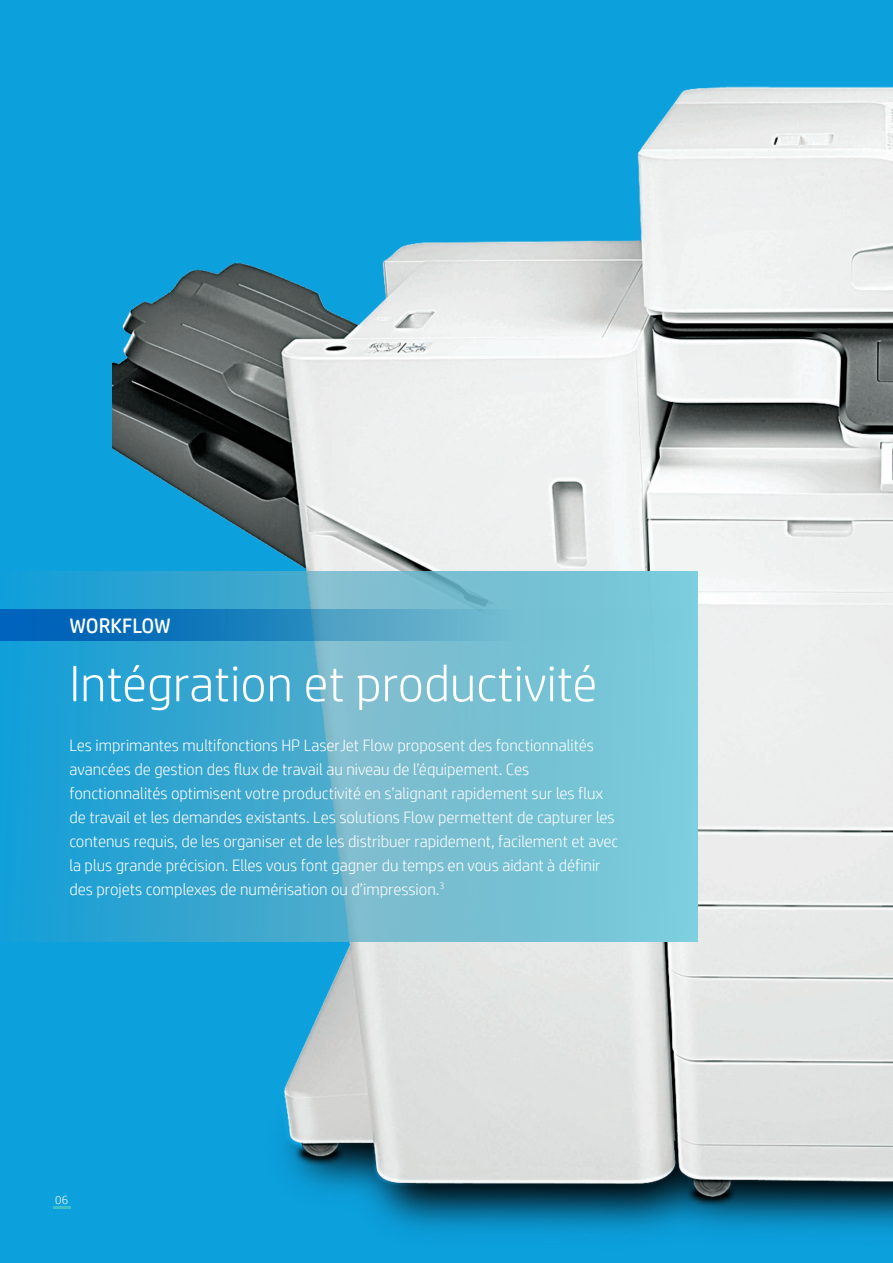
<style>
.page{position:relative;width:893px;height:1263px;background:#0ca0dd}
.page>*{position:absolute;margin:0;border:0;box-sizing:border-box;transform-origin:0 0}
.t1{font:300 51px "HP Simplified";color:#fff}
.t2{font:21px "HP Simplified";color:#fff}
.t3{font:300 16.5px/24px "HP Simplified";color:#fff}
.t4{font:300 12px "HP Simplified";color:#fff}
</style>
<div class="page">
<img style="left:112px;top:86px;width:781px;height:1147px">
<svg style="left:27px;top:571px;width:671px;height:371px"></svg>
<svg style="left:0;top:609px;width:683px;height:32px"></svg>
<hr style="left:53px;top:1206px;width:17px;height:3px;background:#40c1c8">
<p class="t2" style="left:69px;top:612px;width:103px">WORKFLOW</p>
<h1 class="t1" style="left:69px;top:650px;width:529px">Intégration et productivité</h1>
<p class="t3" style="left:69px;top:732px;width:550px">Les imprimantes multifonctions HP LaserJet Flow proposent des fonctionnalités avancées de gestion des flux de travail au niveau de l’équipement. Ces fonctionnalités optimisent votre productivité en s’alignant rapidement sur les flux de travail et les demandes existants. Les solutions Flow permettent de capturer les contenus requis, de les organiser et de les distribuer rapidement, facilement et avec la plus grande précision. Elles vous font gagner du temps en vous aidant à définir des projets complexes de numérisation ou d’impression.<sup>3</sup></p>
<p class="t4" style="left:55px;top:1192px;width:14px">06</p>
</div>
